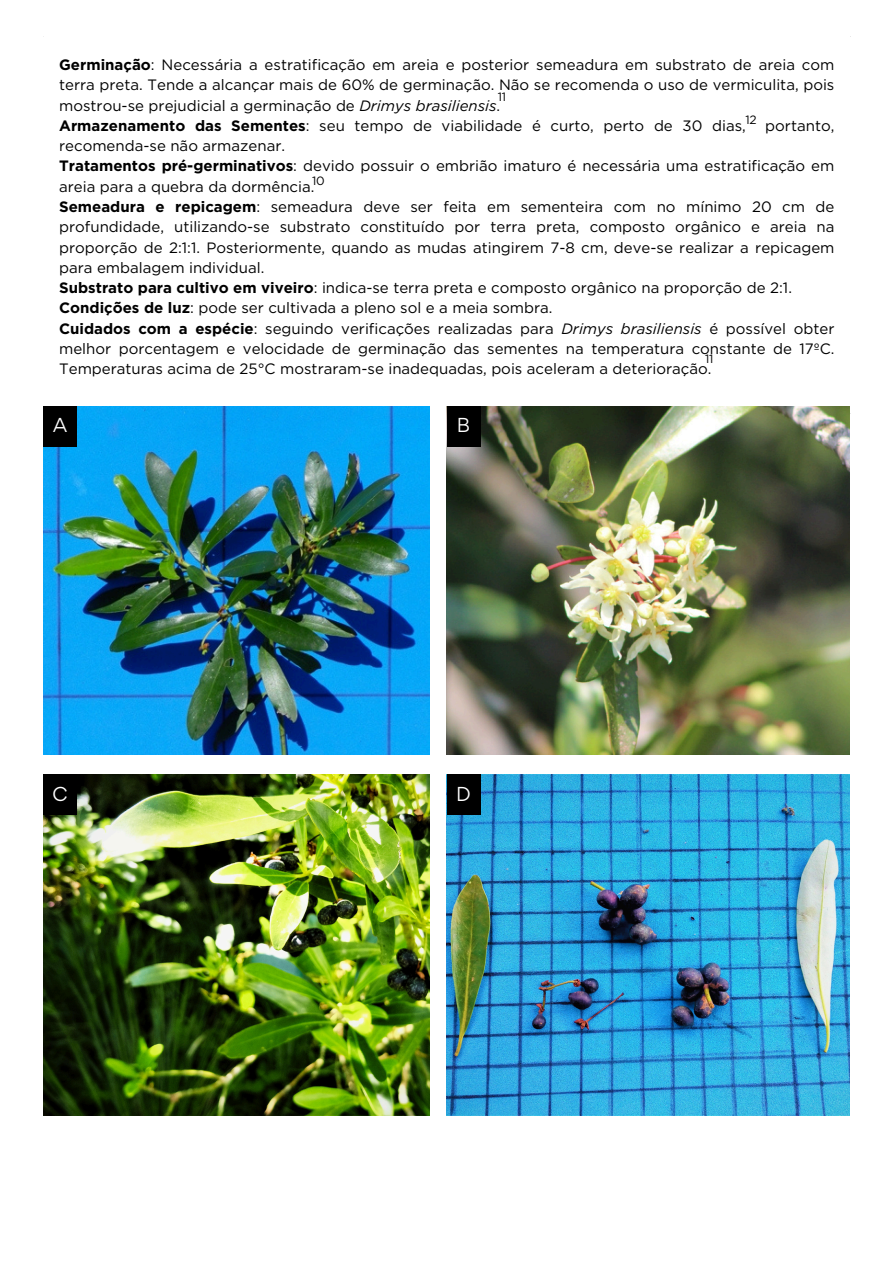
<style>
.page{position:relative;width:894px;height:1264px;background:#fff}
.page>*{position:absolute;margin:0;border:0;box-sizing:border-box;transform-origin:0 0}
.t1{font:18px "Gordita";color:#fff}
.t2{font:15px/20.2px "Gotham";color:#000;text-align:justify}
.t3{font:12px "Gotham";letter-spacing:-.03em;color:#000}
.s1{font-weight:700}
.s2{font-style:italic}
</style>
<div class="page">
<img style="left:43px;top:406px;width:386px;height:348px">
<img style="left:446px;top:406px;width:403px;height:348px">
<img style="left:43px;top:774px;width:386px;height:341px">
<img style="left:446px;top:774px;width:403px;height:341px">
<div style="left:43px;top:406px;width:34px;height:41px;background:#000"></div>
<div style="left:446px;top:406px;width:34px;height:41px;background:#000"></div>
<div style="left:43px;top:774px;width:34px;height:41px;background:#000"></div>
<div style="left:446px;top:774px;width:34px;height:41px;background:#000"></div>
<p class="t2" style="left:59px;top:55px;width:776px"><span class="s1">Germinação</span>: Necessária a estratificação em areia e posterior semeadura em substrato de areia com terra preta. Tende a alcançar mais de 60% de germinação. Não se recomenda o uso de vermiculita, pois mostrou-se prejudicial a germinação de <span class="s2">Drimys brasiliensis</span>.</p>
<p class="t2" style="left:59px;top:115px;width:688px"><span class="s1">Armazenamento das Sementes</span>: seu tempo de viabilidade é curto, perto de 30 dias,</p>
<p class="t2" style="left:765px;top:115px;width:71px">portanto,</p>
<p class="t2" style="left:59px;top:136px;width:227px">recomenda-se não armazenar.</p>
<p class="t2" style="left:59px;top:156px;width:776px"><span class="s1">Tratamentos pré-germinativos</span>: devido possuir o embrião imaturo é necessária uma estratificação em areia para a quebra da dormência.</p>
<p class="t2" style="left:59px;top:196px;width:776px"><span class="s1">Semeadura e repicagem</span>: semeadura deve ser feita em sementeira com no mínimo 20 cm de profundidade, utilizando-se substrato constituído por terra preta, composto orgânico e areia na proporção de 2:1:1. Posteriormente, quando as mudas atingirem 7-8 cm, deve-se realizar a repicagem para embalagem individual.</p>
<p class="t2" style="left:59px;top:277px;width:734px"><span class="s1">Substrato para cultivo em viveiro</span>: indica-se terra preta e composto orgânico na proporção de 2:1.</p>
<p class="t2" style="left:59px;top:298px;width:494px"><span class="s1">Condições de luz</span>: pode ser cultivada a pleno sol e a meia sombra.</p>
<p class="t2" style="left:59px;top:318px;width:776px"><span class="s1">Cuidados com a espécie</span>: seguindo verificações realizadas para <span class="s2">Drimys brasiliensis</span> é possível obter melhor porcentagem e velocidade de germinação das sementes na temperatura constante de 17ºC.<br>Temperaturas acima de 25°C mostraram-se inadequadas, pois aceleram a deterioração.</p>
<p class="t3" style="left:497px;top:89px;width:10px">11</p>
<p class="t3" style="left:745px;top:112px;width:13px">12</p>
<p class="t3" style="left:312px;top:173px;width:14px">10</p>
<p class="t3" style="left:705px;top:351px;width:10px">11</p>
<p class="t1" style="left:53px;top:413px;width:15px">A</p>
<p class="t1" style="left:457px;top:413px;width:15px">B</p>
<p class="t1" style="left:53px;top:781px;width:17px">C</p>
<p class="t1" style="left:456px;top:781px;width:16px">D</p>
</div>
